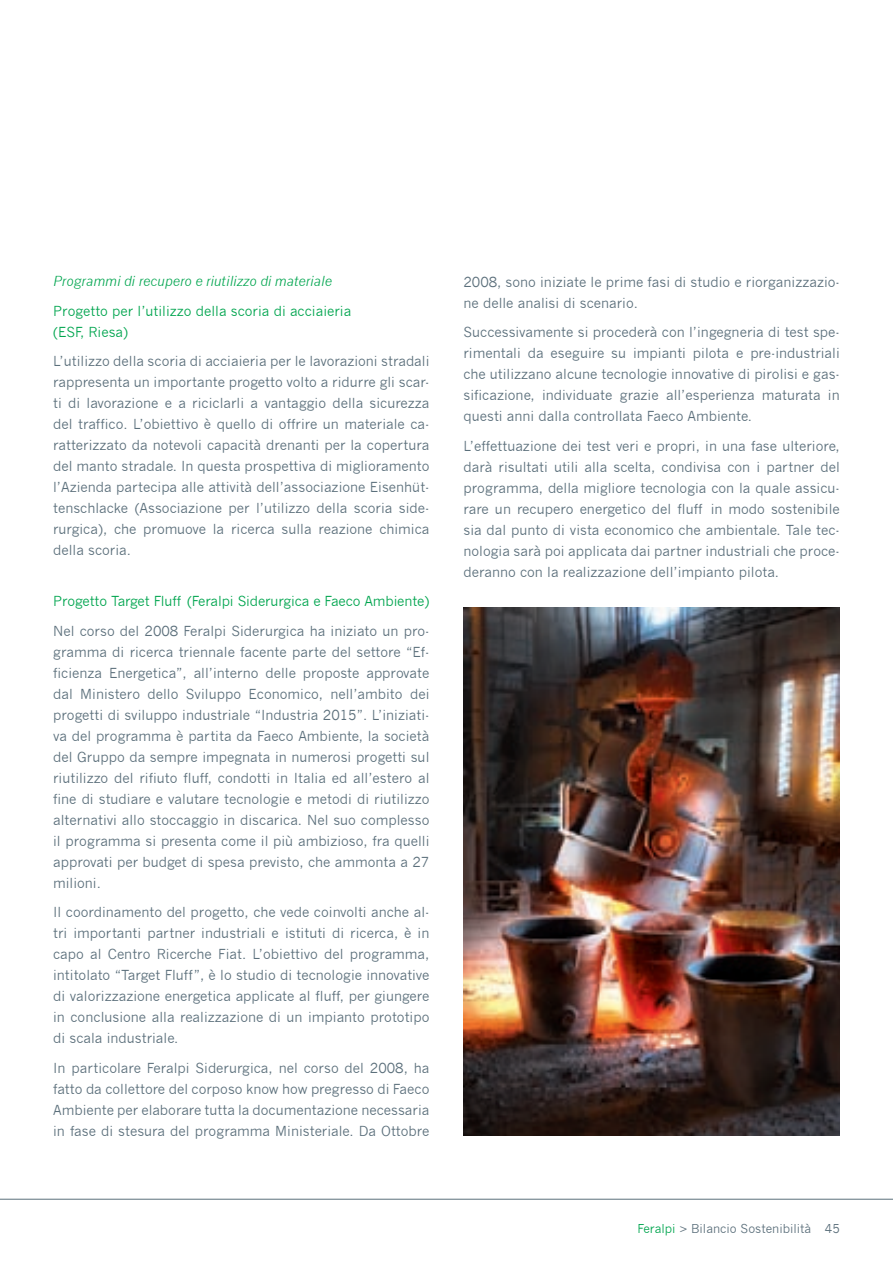
<style>
.page{position:relative;width:893px;height:1263px;background:#fff}
.page>*{position:absolute;margin:0;border:0;box-sizing:border-box;transform-origin:0 0}
.t1{font:13.5px/21px "News Gothic";color:#5b6f7b;text-align:justify}
.t2{font:13.5px/21px "News Gothic";letter-spacing:-.01em;color:#00a54f}
.t3{font:italic 13.5px "News Gothic";color:#00a54f}
.t4{font:12px "News Gothic";letter-spacing:-.005em;color:#5b6f7b}
.s1{color:#00a54f}
</style>
<div class="page">
<hr style="left:0;top:1199px;width:893px;height:1px;background:#5b6f7b">
<img style="left:463px;top:607px;width:377px;height:528px">
<p class="t3" style="left:53px;top:273px;width:281px">Programmi di recupero e riutilizzo di materiale</p>
<p class="t2" style="left:53px;top:301px;width:300px">Progetto per l’utilizzo della scoria di acciaieria (ES F, Riesa)</p>
<p class="t1" style="left:53px;top:351px;width:378px">L’utilizzo della scoria di acciaieria per le lavorazioni stradali rappresenta un importante progetto volto a ridurre gli scar&shy;ti di lavorazione e a riciclarli a vantaggio della sicurezza del traffico. L’obiettivo è quello di offrire un materiale ca&shy;ratterizzato da notevoli capacità drenanti per la copertura del manto stradale. I n questa prospettiva di miglioramento l’Azienda partecipa alle attività dell’associazione Eisenhüt&shy;tenschlacke (Associazione per l’utilizzo della scoria side&shy;rurgica), che promuove la ricerca sulla reazione chimica della scoria.</p>
<p class="t2" style="left:53px;top:591px;width:378px">Progetto Target Fluff (Feralpi Siderurgica e Faeco Ambiente)</p>
<p class="t1" style="left:53px;top:620px;width:378px">Nel corso del 2008 Feralpi Siderurgica ha iniziato un pro&shy;gramma di ricerca triennale facente parte del settore “Ef&shy;ficienza Energetica”, all’interno delle proposte approvate dal Ministero dello Sviluppo Economico, nell’ambito dei progetti di sviluppo industriale “I ndustria 2015”. L’iniziati&shy;va del programma è partita da Faeco Ambiente, la società del Gruppo da sempre impegnata in numerosi progetti sul riutilizzo del rifiuto fluff, condotti in Italia ed all’estero al fine di studiare e valutare tecnologie e metodi di riutilizzo alternativi allo stoccaggio in discarica. Nel suo complesso il programma si presenta come il più ambizioso, fra quelli approvati per budget di spesa previsto, che ammonta a 27 milioni.</p>
<p class="t1" style="left:53px;top:902px;width:378px">I l coordinamento del progetto, che vede coinvolti anche al&shy;tri importanti partner industriali e istituti di ricerca, è in capo al Centro Ricerche Fiat. L’obiettivo del programma, intitolato “Target Fluff”, è lo studio di tecnologie innovative di valorizzazione energetica applicate al fluff, per giungere in conclusione alla realizzazione di un impianto prototipo di scala industriale.</p>
<p class="t1" style="left:53px;top:1057px;width:378px">I n particolare Feralpi Siderurgica, nel corso del 2008, ha fatto da collettore del corposo know how pregresso di Faeco Ambiente per elaborare tutta la documentazione necessaria in fase di stesura del programma Ministeriale. Da Ottobre</p>
<p class="t1" style="left:463px;top:271px;width:378px">2008, sono iniziate le prime fasi di studio e riorganizzazio&shy;ne delle analisi di scenario.</p>
<p class="t1" style="left:463px;top:322px;width:378px">Successivamente si procederà con l’ingegneria di test spe&shy;rimentali da eseguire su impianti pilota e pre-industriali che utilizzano alcune tecnologie innovative di pirolisi e gas&shy;sificazione, individuate grazie all’esperienza maturata in questi anni dalla controllata Faeco Ambiente.</p>
<p class="t1" style="left:463px;top:435px;width:378px">L’effettuazione dei test veri e propri, in una fase ulteriore, darà risultati utili alla scelta, condivisa con i partner del programma, della migliore tecnologia con la quale assicu&shy;rare un recupero energetico del fluff in modo sostenibile sia dal punto di vista economico che ambientale. Tale tec&shy;nologia sarà poi applicata dai partner industriali che proce&shy;deranno con la realizzazione dell’impianto pilota.</p>
<p class="t4" style="left:638px;top:1221px;width:204px"><span class="s1">Feralpi</span> &gt; Bilancio Sostenibilità 45</p>
</div>
